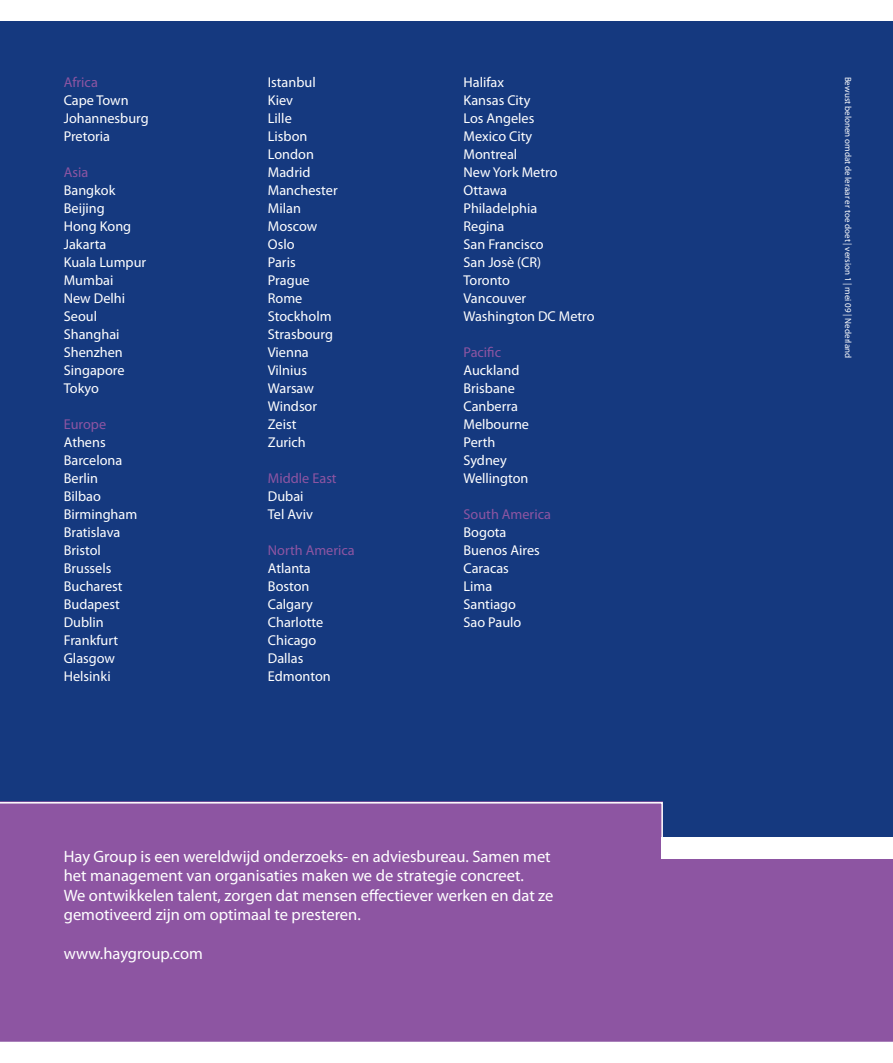
<style>
.page{position:relative;width:893px;height:1063px;background:#fff}
.page>*{position:absolute;margin:0;border:0;box-sizing:border-box;transform-origin:0 0}
.t1{font:16.5px/19.5px "Myriad Pro";color:#fff}
.t2{font:14.25px/18px "Myriad Pro";color:#fff}
.t3{font:14.25px "Myriad Pro";color:#8d55a2}
.t4{font:9px "Myriad Pro";color:#fff}
</style>
<div class="page">
<div style="left:0;top:21px;width:893px;height:846px;background:#15397f"></div>
<div style="left:0;top:860px;width:893px;height:182px;background:#8d55a2"></div>
<svg style="left:0;top:801px;width:893px;height:59px"></svg>
<p class="t3" style="left:64px;top:74px;width:36px">Africa</p>
<p class="t2" style="left:64px;top:91px;width:86px">Cape Town<br>Johannesburg<br>Pretoria</p>
<p class="t3" style="left:64px;top:164px;width:26px">Asia</p>
<p class="t2" style="left:64px;top:181px;width:84px">Bangkok<br>Beijing<br>Hong Kong<br>Jakarta<br>Kuala Lumpur<br>Mumbai<br>New Delhi<br>Seoul<br>Shanghai<br>Shenzhen<br>Singapore<br>Tokyo</p>
<p class="t3" style="left:64px;top:416px;width:44px">Europe</p>
<p class="t2" style="left:64px;top:433px;width:75px">Athens<br>Barcelona<br>Berlin<br>Bilbao<br>Birmingham<br>Bratislava<br>Bristol<br>Brussels<br>Bucharest<br>Budapest<br>Dublin<br>Frankfurt<br>Glasgow<br>Helsinki</p>
<p class="t2" style="left:268px;top:73px;width:71px">Istanbul<br>Kiev<br>Lille<br>Lisbon<br>London<br>Madrid<br>Manchester<br>Milan<br>Moscow<br>Oslo<br>Paris<br>Prague<br>Rome<br>Stockholm<br>Strasbourg<br>Vienna<br>Vilnius<br>Warsaw<br>Windsor<br>Zeist<br>Zurich</p>
<p class="t3" style="left:268px;top:470px;width:70px">Middle East</p>
<p class="t2" style="left:268px;top:487px;width:47px">Dubai<br>Tel Aviv</p>
<p class="t3" style="left:268px;top:542px;width:88px">North America</p>
<p class="t2" style="left:268px;top:559px;width:64px">Atlanta<br>Boston<br>Calgary<br>Charlotte<br>Chicago<br>Dallas<br>Edmonton</p>
<p class="t2" style="left:463px;top:73px;width:133px">Halifax<br>Kansas City<br>Los Angeles<br>Mexico City<br>Montreal<br>New York Metro<br>Ottawa<br>Philadelphia<br>Regina<br>San Francisco<br>San Josè (CR)<br>Toronto<br>Vancouver<br>Washington DC Metro</p>
<p class="t3" style="left:463px;top:343px;width:39px">Pacific</p>
<p class="t2" style="left:463px;top:361px;width:67px">Auckland<br>Brisbane<br>Canberra<br>Melbourne<br>Perth<br>Sydney<br>Wellington</p>
<p class="t3" style="left:463px;top:505px;width:89px">South America</p>
<p class="t2" style="left:463px;top:523px;width:78px">Bogota<br>Buenos Aires<br>Caracas<br>Lima<br>Santiago<br>Sao Paulo</p>
<p class="t1" style="left:64px;top:846px;width:491px">Hay Group is een wereldwijd onderzoeks- en adviesbureau. Samen met het management van organisaties maken we de strategie concreet.<br>We ontwikkelen talent, zorgen dat mensen effectiever werken en dat ze gemotiveerd zijn om optimaal te presteren.</p>
<p class="t1" style="left:64px;top:944px;width:141px">www.haygroup.com</p>
<p class="t4" style="left:853px;top:77px;width:283px;rotate:90deg">Bewust belonen omdat de leraar er toe doet | version 1 | mei 09 | Nederland</p>
</div>
